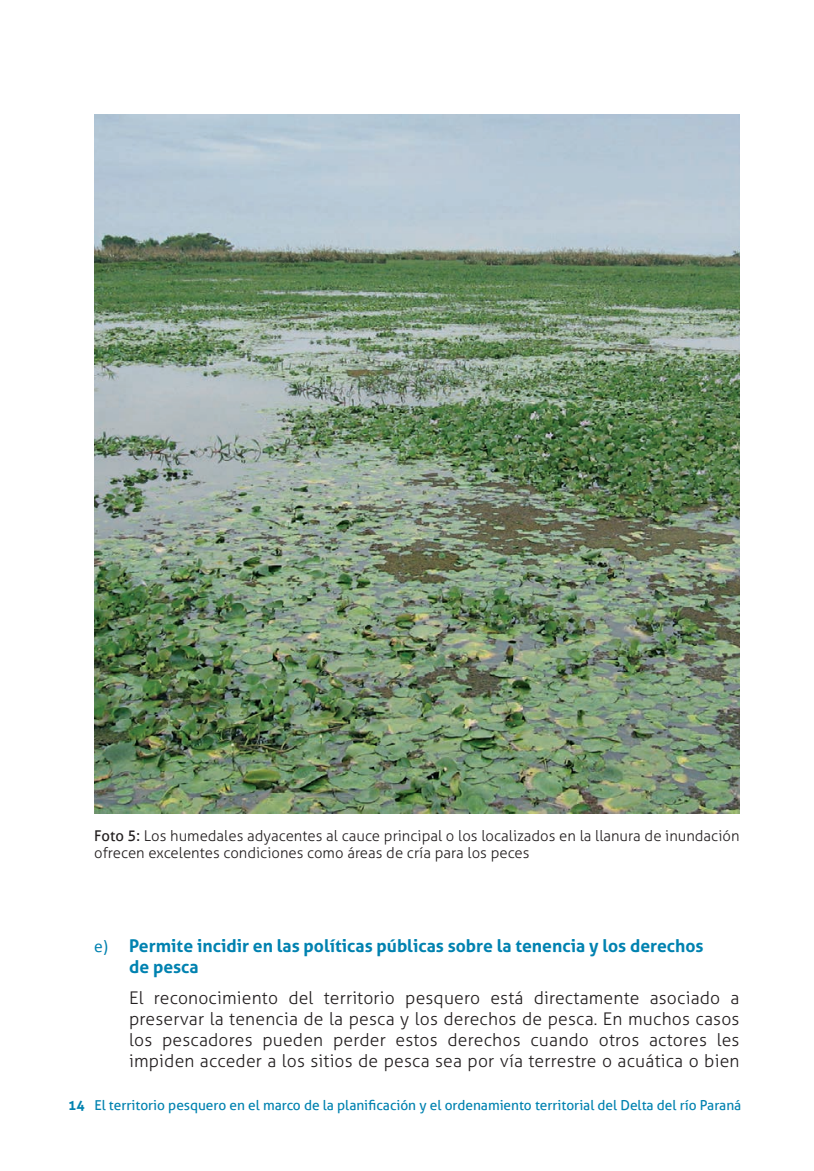
<style>
.page{position:relative;width:814px;height:1171px;background:#fff}
.page>*{position:absolute;margin:0;border:0;box-sizing:border-box;transform-origin:0 0}
.t1{font:300 17.5px/21px "Aller";letter-spacing:.01em;color:#231f20;text-align:justify}
.List_Paragraph{font:700 17.5px/21px "Aller";color:#0082b0}
.t2{font:300 14.88px/17.5px "Aller";color:#231f20}
.t3{font:13.65px "Aller";color:#0082b0}
.s1{font-weight:400}
.s2{font-family:"Calibri";font-weight:400}
.s3{font-weight:700;font-size:14px}
</style>
<div class="page">
<img style="left:94px;top:114px;width:645px;height:699px">
<p class="t2" style="left:94px;top:827px;width:646px"><span class="s1">Foto 5:</span> Los humedales adyacentes al cauce principal o los localizados en la llanura de inundación ofrecen excelentes condiciones como áreas de cría para los peces</p>
<p class="List_Paragraph" style="left:129px;top:935px;width:576px;text-indent:-35px"><span class="s2">e)</span> Permite incidir en las políticas públicas sobre la tenencia y los derechos de pesca</p>
<p class="t1" style="left:129px;top:987px;width:612px">El reconocimiento del territorio pesquero está directamente asociado a preservar la tenencia de la pesca y los derechos de pesca. En muchos casos los pescadores pueden perder estos derechos cuando otros actores les impiden acceder a los sitios de pesca sea por vía terrestre o acuática o bien</p>
<p class="t3" style="left:68px;top:1097px;width:674px"><span class="s3">14</span> El territorio pesquero en el marco de la planificación y el ordenamiento territorial del Delta del río Paraná</p>
</div>
